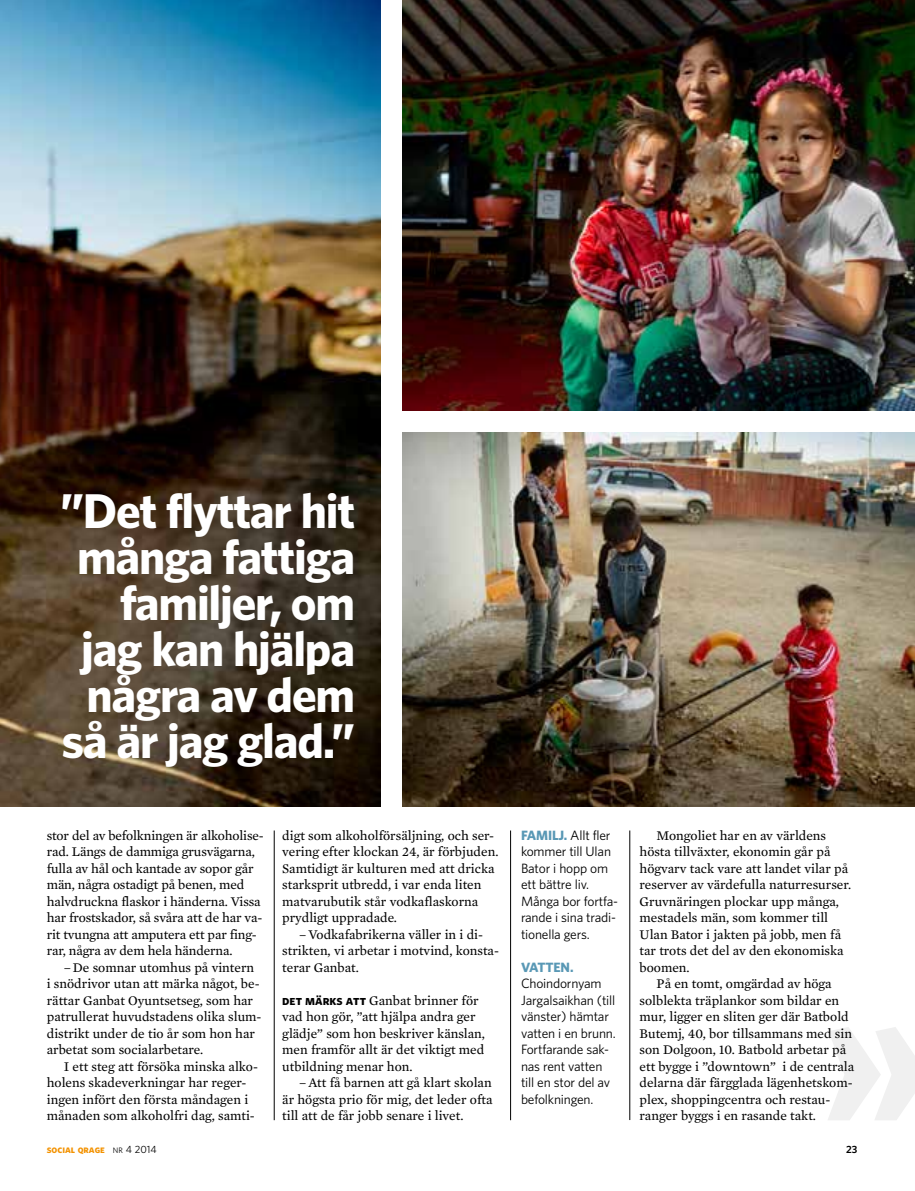
<style>
.page{position:relative;width:915px;height:1191px;background:#fff}
.page>*{position:absolute;margin:0;border:0;box-sizing:border-box;transform-origin:0 0}
.Citat_stort{font:700 48.9px/46px "Whitney";letter-spacing:-.025em;color:#fff;text-align:right}
.Brödtext_med_indrag{font:13.5px/16.5px "Mercury Text G2";color:#000}
.Bildtext{font:13.5px/16.5px "Whitney";letter-spacing:-.015em;color:#000}
.Brödtext_utan_indrag{font:13.5px/16.5px "Mercury Text G2";color:#000}
.t1{font:10.5px "Whitney Bold SC";color:#f39200}
.t2{font:600 10.5px "Whitney";color:#000}
.s1{font-family:"Whitney Bold SC"}
.s2{font-weight:700;color:#5998b5}
.s3{font-family:"Whitney";font-size:7.8px;color:#000}
.s4{font-family:"Whitney";color:#000}
</style>
<div class="page">
<img style="left:0;top:0;width:380px;height:806px">
<img style="left:402px;top:0;width:512px;height:410px">
<svg style="left:828px;top:1027px;width:86px;height:93px"></svg>
<img style="left:402px;top:432px;width:512px;height:374px">
<hr style="left:274px;top:830px;width:1px;height:290px;background:#000">
<hr style="left:510px;top:830px;width:1px;height:290px;background:#000">
<hr style="left:629px;top:830px;width:1px;height:290px;background:#000">
<p class="Citat_stort" style="left:60px;top:487px;width:296px">”Det flyttar hit många fattiga familjer, om jag kan hjälpa några av dem så är jag glad.”</p>
<p class="Brödtext_med_indrag" style="left:47px;top:827px;width:218px">stor del av befolkningen är alkoholise&shy;rad. Längs de dammiga grusvägarna, fulla av hål och kantade av sopor går män, några ostadigt på benen, med halvdruckna flaskor i händerna. Vissa har frostskador, så svåra att de har va&shy;rit tvungna att amputera ett par fing&shy;rar, några av dem hela händerna.</p>
<p class="Brödtext_med_indrag" style="left:47px;top:959px;width:216px;text-indent:17px">– De somnar utomhus på vintern<br>i snödrivor utan att märka något, be&shy;rättar Ganbat Oyuntsetseg, som har patrullerat huvudstadens olika slum&shy;distrikt under de tio år som hon har arbetat som socialarbetare.</p>
<p class="Brödtext_med_indrag" style="left:47px;top:1058px;width:213px;text-indent:17px">I ett steg att försöka minska alko&shy;holens skadeverkningar har reger&shy;ingen infört den första måndagen i månaden som alkoholfri dag, samti-</p>
<p class="Brödtext_med_indrag" style="left:282px;top:827px;width:217px">digt som alkoholförsäljning, och ser&shy;vering efter klockan 24, är förbjuden.<br>Samtidigt är kulturen med att dricka starksprit utbredd, i var enda liten matvarubutik står vodkaflaskorna prydligt uppradade.</p>
<p class="Brödtext_med_indrag" style="left:282px;top:926px;width:218px;text-indent:17px">– Vodkafabrikerna väller in i di&shy;strikten, vi arbetar i motvind, konsta&shy;terar Ganbat.</p>
<p class="Brödtext_utan_indrag" style="left:282px;top:992px;width:204px"><span class="s1">det märks att</span> Ganbat brinner för vad hon gör, ”att hjälpa andra ger glädje” som hon beskriver känslan, men framför allt är det viktigt med utbildning menar hon.</p>
<p class="Brödtext_med_indrag" style="left:282px;top:1074px;width:212px;text-align:justify;text-indent:17px">– Att få barnen att gå klart skolan är högsta prio för mig, det leder ofta till att de får jobb senare i livet.</p>
<p class="Bildtext" style="left:521px;top:826px;width:99px"><span class="s2">FAMILJ.</span> Allt fler kommer till Ulan<br>Bator i hopp om ett bättre liv.<br>Många bor fortfa&shy;rande i sina tradi&shy;tionella gers.</p>
<p class="Bildtext" style="left:521px;top:958px;width:96px"><span class="s2">VATTEN.<br></span>Choindornyam<br>Jargalsaikhan (till vänster) hämtar vatten i en brunn.<br>Fortfarande sak&shy;nas rent vatten till en stor del av befolkningen.</p>
<p class="Brödtext_med_indrag" style="left:639px;top:827px;width:213px;text-indent:17px">Mongoliet har en av världens hösta tillväxter, ekonomin går på högvarv tack vare att landet vilar på reserver av värdefulla naturresurser.<br>Gruvnäringen plockar upp många, mestadels män, som kommer till<br>Ulan Bator i jakten på jobb, men få tar trots det del av den ekonomiska boomen.</p>
<p class="Brödtext_med_indrag" style="left:639px;top:975px;width:216px;text-indent:17px">På en tomt, omgärdad av höga solblekta träplankor som bildar en mur, ligger en sliten ger där Batbold Butemj, 40, bor tillsammans med sin son Dolgoon, 10. Batbold arbetar på ett bygge i ”downtown” i de centrala delarna där färgglada lägenhetskom&shy;plex, shoppingcentra och restau&shy;ranger byggs i en rasande takt.</p>
<p class="t1" style="left:47px;top:1143px;width:111px">social qrage <span class="s3">nr</span> <span class="s4">4 2014</span></p>
<p class="t2" style="left:846px;top:1143px;width:13px">23</p>
</div>
